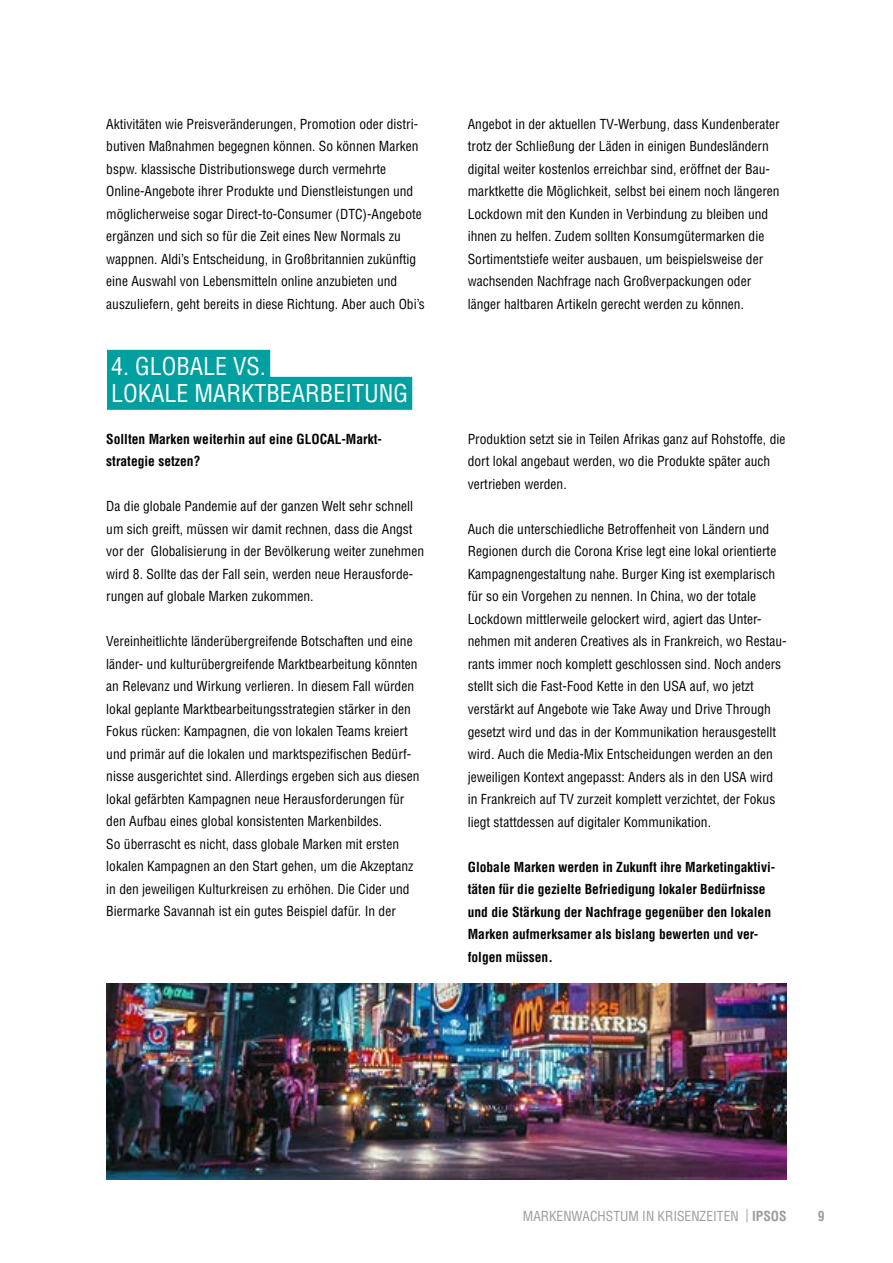
<style>
.page{position:relative;width:893px;height:1263px;background:#fff}
.page>*{position:absolute;margin:0;border:0;box-sizing:border-box;transform-origin:0 0}
.t1{font:condensed 24px/27px "Helvetica LT Std";color:#fff}
.t2{font:condensed 13.5px/22.5px "Helvetica LT Std";color:#000}
.t3{font:700 condensed 13.5px/22.5px "Helvetica LT Std";color:#000}
.t4{font:condensed 13.5px "Helvetica LT Std";color:#9c9c9c}
.t5{font:700 condensed 13.5px "Helvetica LT Std";color:#9c9c9c}
.s1{font-weight:700}
</style>
<div class="page">
<div style="left:107px;top:350px;width:163px;height:33px;background:#009fa0"></div>
<div style="left:107px;top:377px;width:305px;height:33px;background:#009fa0"></div>
<img style="left:106px;top:984px;width:681px;height:195px">
<p class="t2" style="left:106px;top:113px;width:320px">Aktivitäten wie Preisveränderungen, Promotion oder distri&shy;butiven Maßnahmen begegnen können. So können Marken bspw. klassische Distributionswege durch vermehrte Online-Angebote ihrer Produkte und Dienstleistungen und möglicherweise sogar Direct-to-Consumer (DTC)-Angebote ergänzen und sich so für die Zeit eines New Normals zu wappnen. Aldi’s Entscheidung, in Großbritannien zukünftig eine Auswahl von Lebensmitteln online anzubieten und auszuliefern, geht bereits in diese Richtung. Aber auch Obi’s</p>
<p class="t2" style="left:468px;top:113px;width:313px">Angebot in der aktuellen TV-Werbung, dass Kundenberater trotz der Schließung der Läden in einigen Bundesländern digital weiter kostenlos erreichbar sind, eröffnet der Bau&shy;marktkette die Möglichkeit, selbst bei einem noch längeren Lockdown mit den Kunden in Verbindung zu bleiben und ihnen zu helfen. Zudem sollten Konsumgütermarken die Sortimentstiefe weiter ausbauen, um beispielsweise der wachsenden Nachfrage nach Großverpackungen oder länger haltbaren Artikeln gerecht werden zu können.</p>
<h1 class="t1" style="left:111px;top:353px;width:298px">4. GLOBALE VS.<br>LOKALE MARKTBEARBEITUNG</h1>
<p class="t3" style="left:106px;top:428px;width:277px">Sollten Marken weiterhin auf eine GLOCAL-Markt&shy;strategie setzen?</p>
<p class="t2" style="left:106px;top:495px;width:319px">Da die globale Pandemie auf der ganzen Welt sehr schnell um sich greift, müssen wir damit rechnen, dass die Angst vor der Globalisierung in der Bevölkerung weiter zunehmen wird 8. Sollte das der Fall sein, werden neue Herausforde&shy;rungen auf globale Marken zukommen.</p>
<p class="t2" style="left:106px;top:630px;width:315px">Vereinheitlichte länderübergreifende Botschaften und eine länder- und kulturübergreifende Marktbearbeitung könnten an Relevanz und Wirkung verlieren. In diesem Fall würden lokal geplante Marktbearbeitungsstrategien stärker in den Fokus rücken: Kampagnen, die von lokalen Teams kreiert und primär auf die lokalen und marktspezifischen Bedürf&shy;nisse ausgerichtet sind. Allerdings ergeben sich aus diesen lokal gefärbten Kampagnen neue Herausforderungen für den Aufbau eines global konsistenten Markenbildes.<br>So überrascht es nicht, dass globale Marken mit ersten lokalen Kampagnen an den Start gehen, um die Akzeptanz in den jeweiligen Kulturkreisen zu erhöhen. Die Cider und Biermarke Savannah ist ein gutes Beispiel dafür. In der</p>
<p class="t2" style="left:468px;top:428px;width:319px">Produktion setzt sie in Teilen Afrikas ganz auf Rohstoffe, die dort lokal angebaut werden, wo die Produkte später auch vertrieben werden.</p>
<p class="t2" style="left:468px;top:518px;width:320px">Auch die unterschiedliche Betroffenheit von Ländern und Regionen durch die Corona Krise legt eine lokal orientierte Kampagnengestaltung nahe. Burger King ist exemplarisch für so ein Vorgehen zu nennen. In China, wo der totale Lockdown mittlerweile gelockert wird, agiert das Unter&shy;nehmen mit anderen Creatives als in Frankreich, wo Restau&shy;rants immer noch komplett geschlossen sind. Noch anders stellt sich die Fast-Food Kette in den USA auf, wo jetzt verstärkt auf Angebote wie Take Away und Drive Through gesetzt wird und das in der Kommunikation herausgestellt wird. Auch die Media-Mix Entscheidungen werden an den jeweiligen Kontext angepasst: Anders als in den USA wird<br>in Frankreich auf TV zurzeit komplett verzichtet, der Fokus liegt stattdessen auf digitaler Kommunikation.</p>
<p class="t3" style="left:468px;top:855px;width:309px">Globale Marken werden in Zukunft ihre Marketingaktivi&shy;täten für die gezielte Befriedigung lokaler Bedürfnisse und die Stärkung der Nachfrage gegenüber den lokalen Marken aufmerksamer als bislang bewerten und ver&shy;folgen müssen.</p>
<p class="t4" style="left:523px;top:1207px;width:265px">MARKENWACHSTUM IN KRISENZEITEN | <span class="s1">IPSOS</span></p>
<p class="t5" style="left:818px;top:1207px;width:8px">9</p>
</div>
